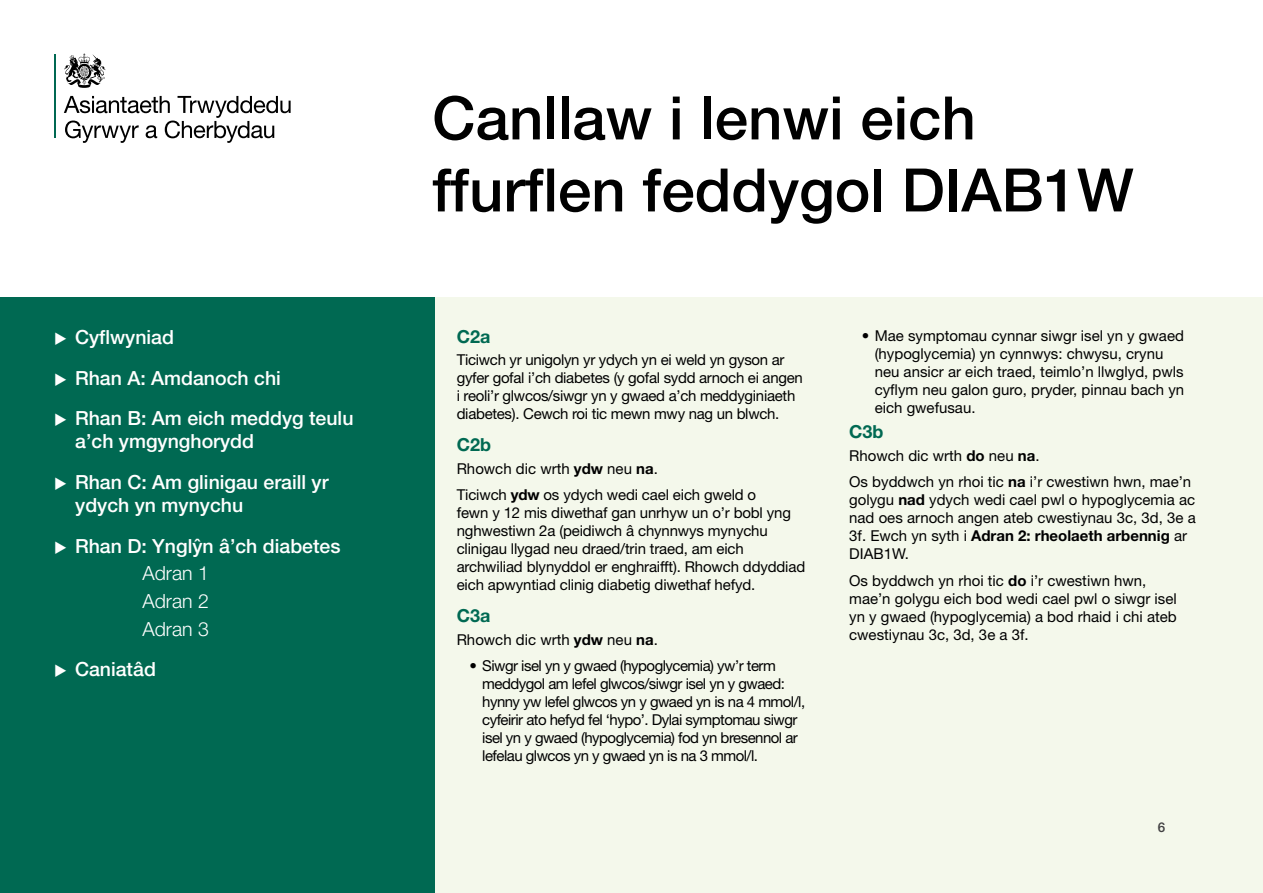
<style>
.page{position:relative;width:1263px;height:893px;background:#fff}
.page>*{position:absolute;margin:0;border:0;box-sizing:border-box;transform-origin:0 0}
.t1{font:500 60px/72px "Helvetica Neue";color:#000}
.t2{font:500 19.5px/27.6px "Helvetica Neue";color:#fff}
.t3{font:700 18px "Helvetica Neue";color:#006952}
.t4{font:15px/18px "Helvetica Neue";letter-spacing:-.01em;color:#000}
.t5{font:15px/18px "Helvetica Neue";letter-spacing:-.035em;color:#000}
.t6{font:500 13.5px "Helvetica Neue";color:#414042}
.s1{font-weight:300}
.s2{font-weight:700}
</style>
<div class="page">
<div style="left:0;top:298px;width:1263px;height:595px;background:#006952"></div>
<div style="left:435px;top:298px;width:828px;height:595px;background:#f4f8eb"></div>
<hr style="left:54px;top:54px;width:2px;height:84px;background:#006852">
<svg style="left:64px;top:96px;width:227px;height:47px"></svg>
<svg style="left:64px;top:54px;width:42px;height:34px"></svg>
<h2 class="t2" style="left:54px;top:323px;width:121px">◆ Cyflwyniad</h2>
<h2 class="t2" style="left:54px;top:364px;width:228px">◆ Rhan A: Amdanoch chi</h2>
<h2 class="t2" style="left:75px;top:406px;width:280px;line-height:23.4px;text-indent:-21px">◆ Rhan B: Am eich meddyg teulu a’ch ymgynghorydd</h2>
<h2 class="t2" style="left:75px;top:470px;width:255px;line-height:23.4px;text-indent:-21px">◆ Rhan C: Am glinigau eraill yr ydych yn mynychu</h2>
<h2 class="t2" style="left:142px;top:532px;width:200px;text-indent:-88px">◆ Rhan D: Ynglyˆ n â’ch diabetes<br><span class="s1">Adran 1<br>Adran 2<br>Adran 3</span></h2>
<h2 class="t2" style="left:54px;top:655px;width:103px">◆ Caniatâd</h2>
<h1 class="t1" style="left:432px;top:81px;width:703px">Canllaw i lenwi eich ffurflen feddygol DIAB1W</h1>
<p class="t3" style="left:457px;top:325px;width:35px">C2a</p>
<p class="t4" style="left:457px;top:350px;width:348px">Ticiwch yr unigolyn yr ydych yn ei weld yn gyson ar gyfer gofal i’ch diabetes (y gofal sydd arnoch ei angen i reoli’r glwcos/siwgr yn y gwaed a’ch meddyginiaeth diabetes). Cewch roi tic mewn mwy nag un blwch.</p>
<p class="t3" style="left:457px;top:434px;width:36px">C2b</p>
<p class="t4" style="left:457px;top:455px;width:301px;line-height:26.5px">Rhowch dic wrth <span class="s2">ydw</span> neu <span class="s2">na</span>.<br>Ticiwch <span class="s2">ydw</span> os ydych wedi cael eich gweld o</p>
<p class="t4" style="left:457px;top:503px;width:350px">fewn y 12 mis diwethaf gan unrhyw un o’r bobl yng nghwestiwn 2a (peidiwch â chynnwys mynychu clinigau llygad neu draed/trin traed, am eich archwiliad blynyddol er enghraifft). Rhowch ddyddiad eich apwyntiad clinig diabetig diwethaf hefyd.</p>
<p class="t3" style="left:457px;top:605px;width:35px">C3a</p>
<p class="t4" style="left:457px;top:630px;width:203px">Rhowch dic wrth <span class="s2">ydw</span> neu <span class="s2">na</span>.</p>
<p class="t5" style="left:482px;top:656px;width:324px;text-indent:-13px">• Siwgr isel yn y gwaed (hypoglycemia) yw’r term meddygol am lefel glwcos/siwgr isel yn y gwaed: hynny yw lefel glwcos yn y gwaed yn is na 4 mmol/l, cyfeirir ato hefyd fel ‘hypo’. Dylai symptomau siwgr isel yn y gwaed (hypoglycemia) fod yn bresennol ar lefelau glwcos yn y gwaed yn is na 3 mmol/l.</p>
<p class="t4" style="left:875px;top:326px;width:311px;text-indent:-13px">• Mae symptomau cynnar siwgr isel yn y gwaed (hypoglycemia) yn cynnwys: chwysu, crynu neu ansicr ar eich traed, teimlo’n llwglyd, pwls cyflym neu galon guro, pryder, pinnau bach yn eich gwefusau.</p>
<p class="t3" style="left:849px;top:421px;width:36px">C3b</p>
<p class="t4" style="left:849px;top:442px;width:343px;line-height:26.5px">Rhowch dic wrth <span class="s2">do</span> neu <span class="s2">na</span>.<br>Os byddwch yn rhoi tic <span class="s2">na</span> i’r cwestiwn hwn, mae’n</p>
<p class="t4" style="left:849px;top:491px;width:348px">golygu <span class="s2">nad</span> ydych wedi cael pwl o hypoglycemia ac nad oes arnoch angen ateb cwestiynau 3c, 3d, 3e a 3f. Ewch yn syth i <span class="s2">Adran 2: rheolaeth arbennig</span> ar DIAB1W.</p>
<p class="t4" style="left:849px;top:571px;width:329px">Os byddwch yn rhoi tic <span class="s2">do</span> i’r cwestiwn hwn, mae’n golygu eich bod wedi cael pwl o siwgr isel yn y gwaed (hypoglycemia) a bod rhaid i chi ateb cwestiynau 3c, 3d, 3e a 3f.</p>
<p class="t6" style="left:1158px;top:819px;width:9px">6</p>
</div>
